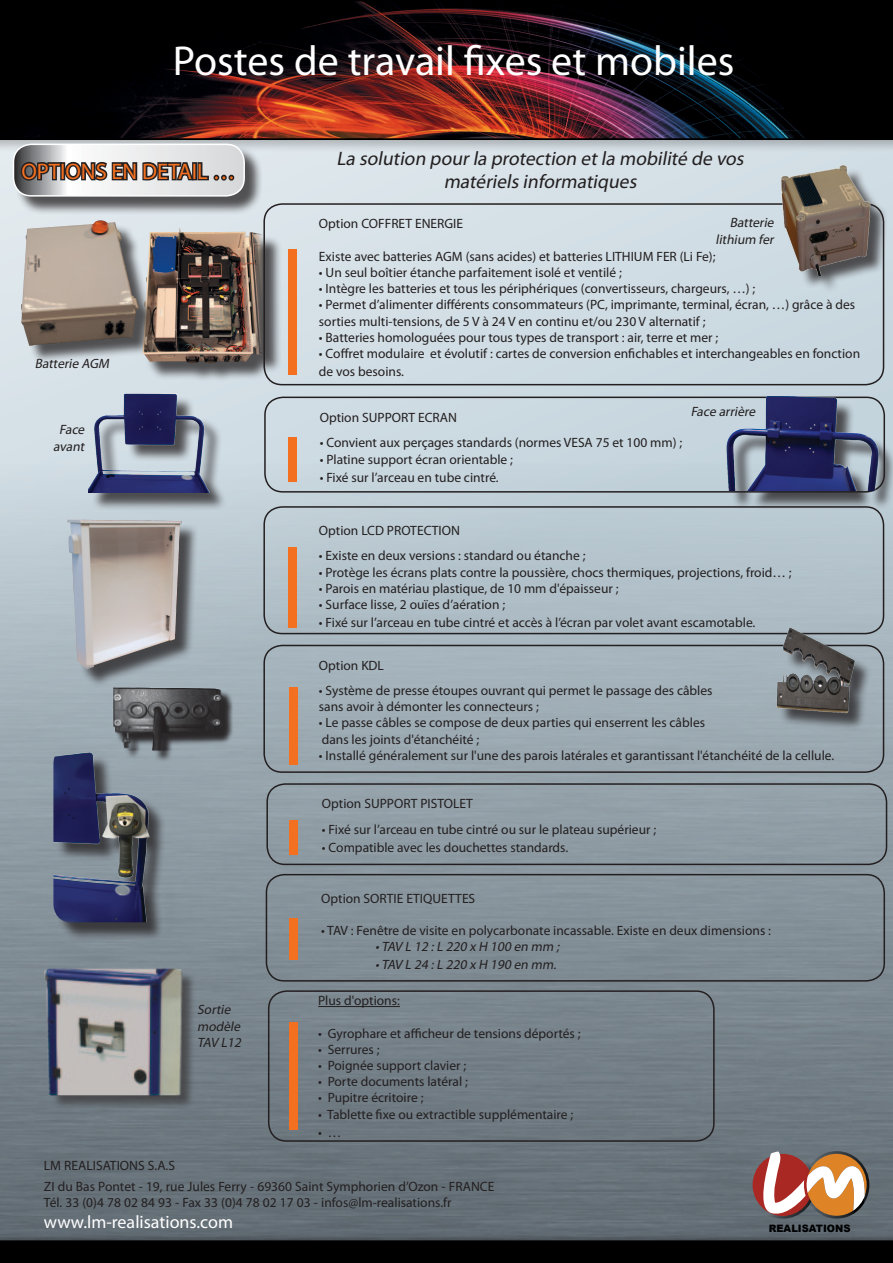
<style>
.page{position:relative;width:893px;height:1263px;background:#fff}
.page>*{position:absolute;margin:0;border:0;box-sizing:border-box;transform-origin:0 0}
.t1{font:42px "Myriad Pro";color:#fff}
.t2{font:22.5px "Myriad Pro";color:#f37021}
.t3{font:italic 19.5px/23.4px "Myriad Pro";color:#231f20;text-align:center}
.t4{font:18px "Myriad Pro";color:#fff}
.t5{font:13.5px/16.2px "Myriad Pro";color:#231f20}
.t6{font:italic 13.5px/16.2px "Myriad Pro";color:#231f20;text-align:center}
.t7{font:900 10.2px "Arial";color:#010203}
</style>
<div class="page">
<div style="left:0;top:0;width:893px;height:1240px;background:#d2dee5"></div>
<img style="left:0;top:463px;width:893px;height:770px">
<div style="left:0;top:0;width:893px;height:153px;background:#231f20;opacity:.25"></div>
<div style="left:0;top:1233px;width:893px;height:30px;background:#576067"></div>
<img style="left:0;top:0;width:893px;height:140px">
<div style="left:0;top:1240px;width:893px;height:23px;background:#000"></div>
<div style="left:15px;top:146px;width:249px;height:69px;background:#231f20;opacity:.75"></div>
<svg style="left:14px;top:141px;width:230px;height:55px"></svg>
<div style="left:13px;top:144px;width:232px;height:53px;border:2px solid #fff;border-radius:18px"></div>
<div style="left:268px;top:990px;width:447px;height:152px;border:2px solid #231f20;border-radius:18px"></div>
<hr style="left:318px;top:1006px;width:82px;height:1px;background:#231f20">
<div style="left:263px;top:203px;width:621px;height:182px;border:2px solid #231f20;border-radius:18px"></div>
<div style="left:289px;top:250px;width:8px;height:125px;background:#f37021"></div>
<div style="left:145px;top:232px;width:137px;height:149px;background:#231f20;opacity:.75"></div>
<img style="left:157px;top:228px;width:106px;height:135px">
<div style="left:24px;top:223px;width:133px;height:141px;background:#231f20;opacity:.75"></div>
<img style="left:21px;top:220px;width:118px;height:126px">
<div style="left:266px;top:783px;width:621px;height:82px;border:2px solid #231f20;border-radius:18px"></div>
<div style="left:264px;top:397px;width:621px;height:96px;border:2px solid #231f20;border-radius:18px"></div>
<div style="left:263px;top:506px;width:621px;height:128px;border:2px solid #231f20;border-radius:18px"></div>
<div style="left:289px;top:438px;width:8px;height:44px;background:#f37021"></div>
<div style="left:289px;top:820px;width:8px;height:34px;background:#f37021"></div>
<div style="left:289px;top:547px;width:8px;height:81px;background:#f37021"></div>
<div style="left:70px;top:522px;width:130px;height:165px;background:#231f20;opacity:.75"></div>
<img style="left:67px;top:520px;width:115px;height:149px">
<div style="left:289px;top:1022px;width:8px;height:108px;background:#f37021"></div>
<div style="left:92px;top:396px;width:135px;height:115px;background:#231f20;opacity:.75"></div>
<img style="left:89px;top:393px;width:120px;height:100px">
<div style="left:56px;top:755px;width:122px;height:186px;background:#231f20;opacity:.75"></div>
<img style="left:53px;top:746px;width:106px;height:176px">
<div style="left:783px;top:168px;width:105px;height:126px;background:#231f20;opacity:.75"></div>
<img style="left:775px;top:165px;width:98px;height:111px">
<div style="left:263px;top:645px;width:621px;height:128px;border:2px solid #231f20;border-radius:18px"></div>
<div style="left:289px;top:687px;width:8px;height:77px;background:#f37021"></div>
<div style="left:266px;top:874px;width:619px;height:107px;border:2px solid #231f20;border-radius:18px"></div>
<div style="left:289px;top:918px;width:8px;height:41px;background:#f37021"></div>
<img style="left:736px;top:604px;width:157px;height:134px">
<img style="left:99px;top:680px;width:155px;height:84px">
<img style="left:20px;top:968px;width:198px;height:144px">
<div style="left:729px;top:399px;width:164px;height:111px;background:#231f20;opacity:.75"></div>
<img style="left:719px;top:375px;width:164px;height:116px">
<svg style="left:750px;top:1151px;width:119px;height:67px;background:#b58875"></svg>
<h1 class="t1" style="left:173px;top:35px;width:563px">Postes de travail fixes et mobiles</h1>
<h1 class="t1" style="left:349px;top:49px;width:378px">Concepteur Fabricant</h1>
<h2 class="t2" style="left:21px;top:157px;width:215px">OPTIONS EN DETAIL …</h2>
<p class="t6" style="left:35px;top:355px;width:79px">Batterie AGM</p>
<p class="t6" style="left:53px;top:422px;width:36px">Face avant</p>
<p class="t6" style="left:197px;top:1001px;width:48px;text-align:left">Sortie modèle<br>TAV L12</p>
<h3 class="t3" style="left:336px;top:146px;width:413px">La solution pourla protection etla mobilité de vos matériels informatiques</h3>
<p class="t6" style="left:716px;top:215px;width:62px;text-align:right">Batterie lithium fer</p>
<p class="t5" style="left:319px;top:216px;width:146px">Option COFFRET ENERGIE</p>
<p class="t5" style="left:319px;top:248px;width:398px">Existe avec batteries AGM (sans acides) et batteries LITHIUM FER (Li Fe);</p>
<p class="t5" style="left:319px;top:264px;width:304px">• Un seul boîtier étanche parfaitement isolé et ventilé ;</p>
<p class="t5" style="left:319px;top:280px;width:438px">• Intègre les batteries et tous les périphériques (convertisseurs, chargeurs, …) ;</p>
<p class="t5" style="left:319px;top:297px;width:538px">• Permet d’alimenter différents consommateurs (PC, imprimante, terminal, écran, …) grâce à des sorties multi-tensions, de 5 V à 24 V en continu et/ou 230 V alternatif ;</p>
<p class="t5" style="left:319px;top:329px;width:401px">• Batteries homologuées pour tous types de transport : air, terre et mer ;</p>
<p class="t5" style="left:319px;top:344px;width:543px;line-height:18px">• Coffret modulaire et évolutif : cartes de conversion enfichables et interchangeables en fonction de vos besoins.</p>
<p class="t5" style="left:320px;top:409px;width:139px">Option SUPPORT ECRAN</p>
<p class="t5" style="left:320px;top:434px;width:364px">• Convient aux perçages standards (normes VESA 75 et 100 mm) ;</p>
<p class="t5" style="left:320px;top:451px;width:195px">• Platine support écran orientable ;</p>
<p class="t5" style="left:320px;top:469px;width:181px">• Fixé sur l’arceau en tube cintré.</p>
<p class="t6" style="left:691px;top:403px;width:69px">Face arrière</p>
<p class="t5" style="left:319px;top:522px;width:143px">Option LCD PROTECTION</p>
<p class="t5" style="left:319px;top:547px;width:268px">• Existe en deux versions : standard ou étanche ;</p>
<p class="t5" style="left:319px;top:564px;width:474px">• Protège les écrans plats contre la poussière, chocs thermiques, projections, froid… ;</p>
<p class="t5" style="left:319px;top:580px;width:301px">• Parois en matériau plastique, de 10 mm d'épaisseur ;</p>
<p class="t5" style="left:319px;top:596px;width:188px">• Surface lisse, 2 ouïes d’aération ;</p>
<p class="t5" style="left:319px;top:614px;width:438px">• Fixé sur l’arceau en tube cintré et accès à l’écran par volet avant escamotable.</p>
<p class="t5" style="left:319px;top:657px;width:67px">Option KDL</p>
<p class="t5" style="left:319px;top:682px;width:395px">• Système de presse étoupes ouvrant qui permet le passage des câbles sans avoir à démonter les connecteurs ;</p>
<p class="t5" style="left:319px;top:715px;width:388px">• Le passe câbles se compose de deux parties qui enserrent les câbles dans les joints d'étanchéité ;</p>
<p class="t5" style="left:319px;top:747px;width:517px">• Installé généralement sur l'une des parois latérales et garantissant l'étanchéité de la cellule.</p>
<p class="t5" style="left:322px;top:795px;width:153px">Option SUPPORT PISTOLET</p>
<p class="t5" style="left:322px;top:821px;width:336px">• Fixé sur l’arceau en tube cintré ou sur le plateau supérieur ;</p>
<p class="t5" style="left:322px;top:839px;width:248px">• Compatible avec les douchettes standards.</p>
<p class="t5" style="left:321px;top:890px;width:156px">Option SORTIE ETIQUETTES</p>
<p class="t5" style="left:321px;top:922px;width:451px">• TAV : Fenêtre de visite en polycarbonate incassable. Existe en deux dimensions :</p>
<p class="t6" style="left:375px;top:938px;width:188px">•TAV L 12 :L 220 x H 100 en mm ;</p>
<p class="t6" style="left:375px;top:956px;width:185px">•TAV L 24 :L 220 x H 190 en mm.</p>
<p class="t5" style="left:318px;top:992px;width:83px">Plus d'options:</p>
<p class="t5" style="left:318px;top:1025px;width:264px">• Gyrophare et afficheur de tensions déportés ;</p>
<p class="t5" style="left:318px;top:1041px;width:63px">• Serrures ;</p>
<p class="t5" style="left:318px;top:1057px;width:150px">• Poignée support clavier ;</p>
<p class="t5" style="left:318px;top:1073px;width:151px">• Porte documents latéral ;</p>
<p class="t5" style="left:318px;top:1089px;width:107px">• Pupitre écritoire ;</p>
<p class="t5" style="left:318px;top:1106px;width:257px">• Tablette fixe ou extractible supplémentaire ;</p>
<p class="t5" style="left:318px;top:1124px;width:25px">• …</p>
<p class="t5" style="left:44px;top:1155px;width:452px;line-height:20.4px">LM REALISATIONS S.A.S<br>ZI du Bas Pontet - 19, rue Jules Ferry - 69360 Saint Symphorien d’Ozon - FRANCE</p>
<p class="t5" style="left:44px;top:1194px;width:409px">Tél. 33 (0)4 78 02 84 93 - Fax 33 (0)4 78 02 17 03 - infos@lm-realisations.fr</p>
<h3 class="t4" style="left:44px;top:1211px;width:191px">www.lm-realisations.com</h3>
<p class="t7" style="left:769px;top:1223px;width:83px">REALISATIONS</p>
</div>
